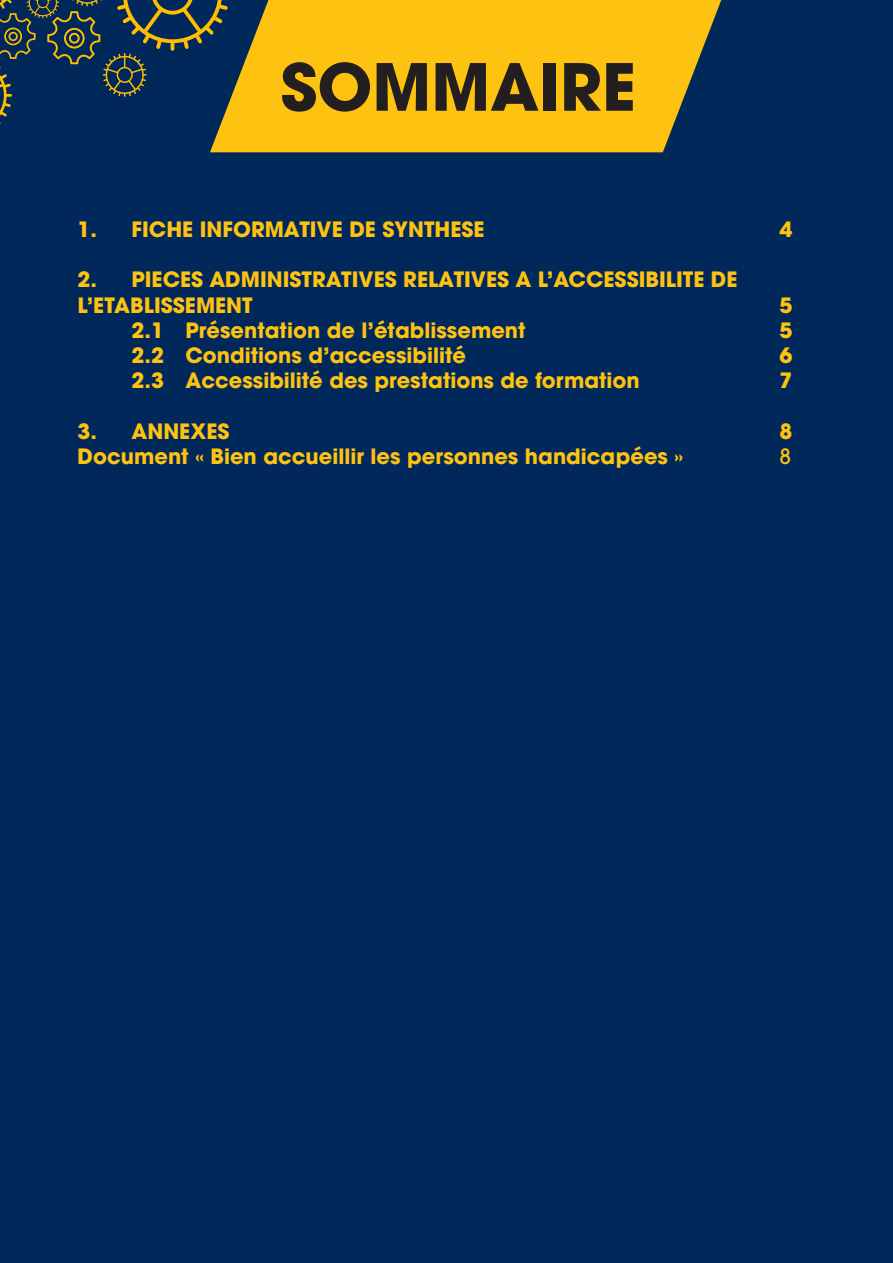
<style>
.page{position:relative;width:893px;height:1263px;background:#00285b}
.page>*{position:absolute;margin:0;border:0;box-sizing:border-box;transform-origin:0 0}
.t1{font:700 64.5px "Avant Garde";color:#231f20}
.t2{font:700 21px/25.2px "Avant Garde";color:#fec210}
.t3{font:500 21px "Avant Garde";color:#fec210}
</style>
<div class="page">
<svg style="left:210px;top:0;width:511px;height:152px;background:#e8b416"></svg>
<svg style="left:0;top:0;width:230px;height:136px"></svg>
<p class="t1" style="left:280px;top:45px;width:357px">SOMMAIRE</p>
<p class="t2" style="left:78px;top:217px;width:409px">1. FICHE INFORMATIVE DE SYNTHESE</p>
<p class="t2" style="left:779px;top:217px;width:14px">4</p>
<p class="t2" style="left:78px;top:267px;width:662px">2. PIECES ADMINISTRATIVES RELATIVES A L’ACCESSIBILITE DE<br>L’ETABLISSEMENT</p>
<p class="t2" style="left:779px;top:292px;width:14px">5</p>
<p class="t2" style="left:131px;top:317px;width:396px">2.1 Présentation de l’établissement</p>
<p class="t2" style="left:779px;top:317px;width:14px">5</p>
<p class="t2" style="left:131px;top:343px;width:336px">2.2 Conditions d’accessibilité</p>
<p class="t2" style="left:779px;top:343px;width:14px">6</p>
<p class="t2" style="left:131px;top:368px;width:510px">2.3 Accessibilité des prestations de formation</p>
<p class="t2" style="left:779px;top:368px;width:14px">7</p>
<p class="t2" style="left:78px;top:418px;width:153px">3. ANNEXES</p>
<p class="t2" style="left:779px;top:418px;width:14px">8</p>
<p class="t2" style="left:78px;top:443px;width:607px">Document « Bien accueillir les personnes handicapées »</p>
<p class="t3" style="left:779px;top:443px;width:13px">8</p>
</div>
